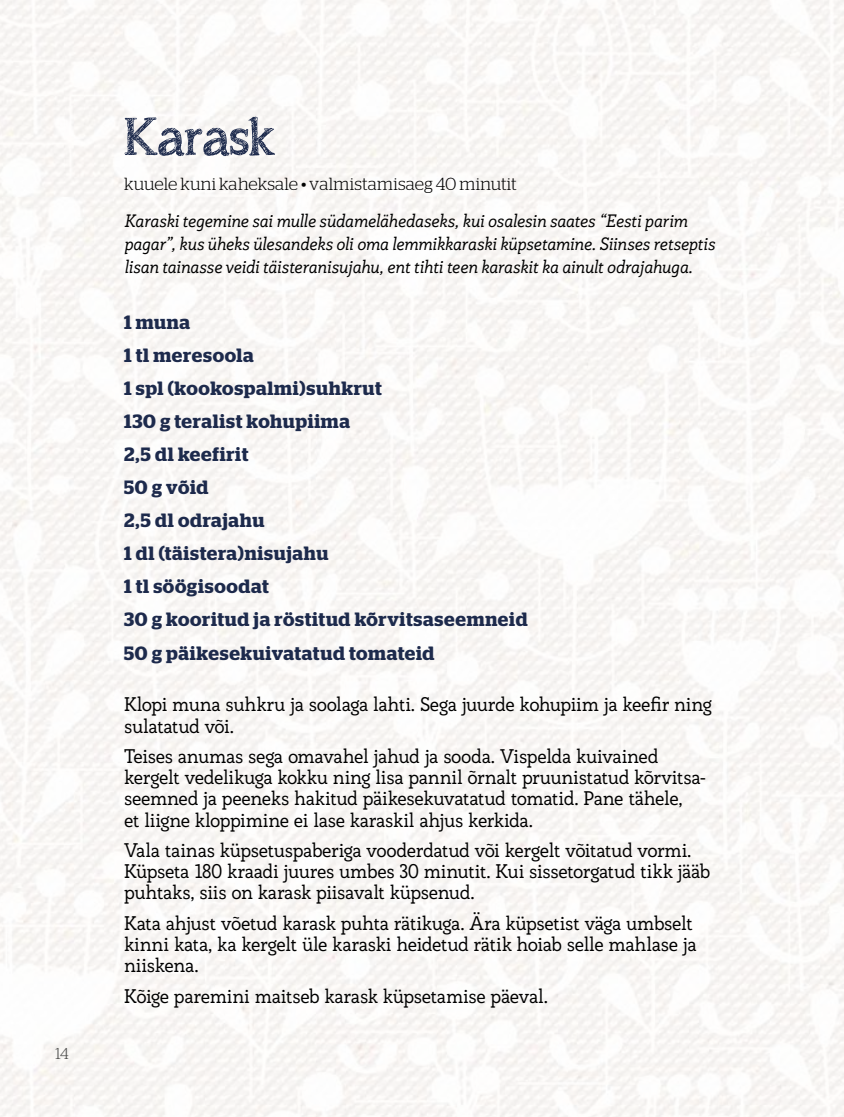
<style>
.page{position:relative;width:844px;height:1117px;background:#fff}
.page>*{position:absolute;margin:0;border:0;box-sizing:border-box;transform-origin:0 0}
.t1{font:52.5px "asongforjennifer";color:#1d2a4c}
.t2{font:19.25px/21px "Rogliano";letter-spacing:-.025em;color:#000}
.t3{font:600 19.25px/33.1px "Stag";letter-spacing:.035em;color:#1d2a4c}
.t4{font:italic 17.5px/22.8px "Rogliano";letter-spacing:-.01em;color:#000}
.t5{font:300 17.5px "Stag";letter-spacing:.01em;color:#000}
.t6{font:300 15.75px "Stag";color:#484847}
</style>
<div class="page">
<p class="t6" style="left:55px;top:1044px;width:15px">14</p>
<h1 class="t1" style="left:124px;top:105px;width:153px">Karask</h1>
<p class="t5" style="left:124px;top:174px;width:394px">kuuele kuni kaheksale • valmistamisaeg 40 minutit</p>
<p class="t4" style="left:124px;top:209px;width:592px">Karaski tegemine sai mulle südamelähedaseks, kui osalesin saates “Eesti parim pagar”, kus üheks ülesandeks oli oma lemmikkaraski küpsetamine. Siinses retseptis lisan tainasse veidi täisteranisujahu, ent tihti teen karaskit ka ainult odrajahuga.</p>
<p class="t3" style="left:124px;top:306px;width:405px">1 muna<br>1 tl meresoola<br>1 spl (kookospalmi)suhkrut<br>130 g teralist kohupiima<br>2,5 dl keefirit<br>50 g võid<br>2,5 dl odrajahu<br>1 dl (täistera)nisujahu<br>1 tl söögisoodat<br>30 g kooritud ja röstitud kõrvitsaseemneid<br>50 g päikesekuivatatud tomateid</p>
<p class="t2" style="left:124px;top:693px;width:589px">Klopi muna suhkru ja soolaga lahti. Sega juurde kohupiim ja keefir ning sulatatud või.</p>
<p class="t2" style="left:124px;top:745px;width:583px">Teises anumas sega omavahel jahud ja sooda. Vispelda kuivained kergelt vedelikuga kokku ning lisa pannil õrnalt pruunistatud kõrvitsa&shy;seemned ja peeneks hakitud päikesekuvatatud tomatid. Pane tähele,<br>et liigne kloppimine ei lase karaskil ahjus kerkida.</p>
<p class="t2" style="left:124px;top:839px;width:587px">Vala tainas küpsetuspaberiga vooderdatud või kergelt võitatud vormi.<br>Küpseta 180 kraadi juures umbes 30 minutit. Kui sissetorgatud tikk jääb puhtaks, siis on karask piisavalt küpsenud.</p>
<p class="t2" style="left:124px;top:912px;width:574px">Kata ahjust võetud karask puhta rätikuga. Ära küpsetist väga umbselt kinni kata, ka kergelt üle karaski heidetud rätik hoiab selle mahlase ja niiskena.</p>
<p class="t2" style="left:124px;top:985px;width:425px">Kõige paremini maitseb karask küpsetamise päeval.</p>
</div>
